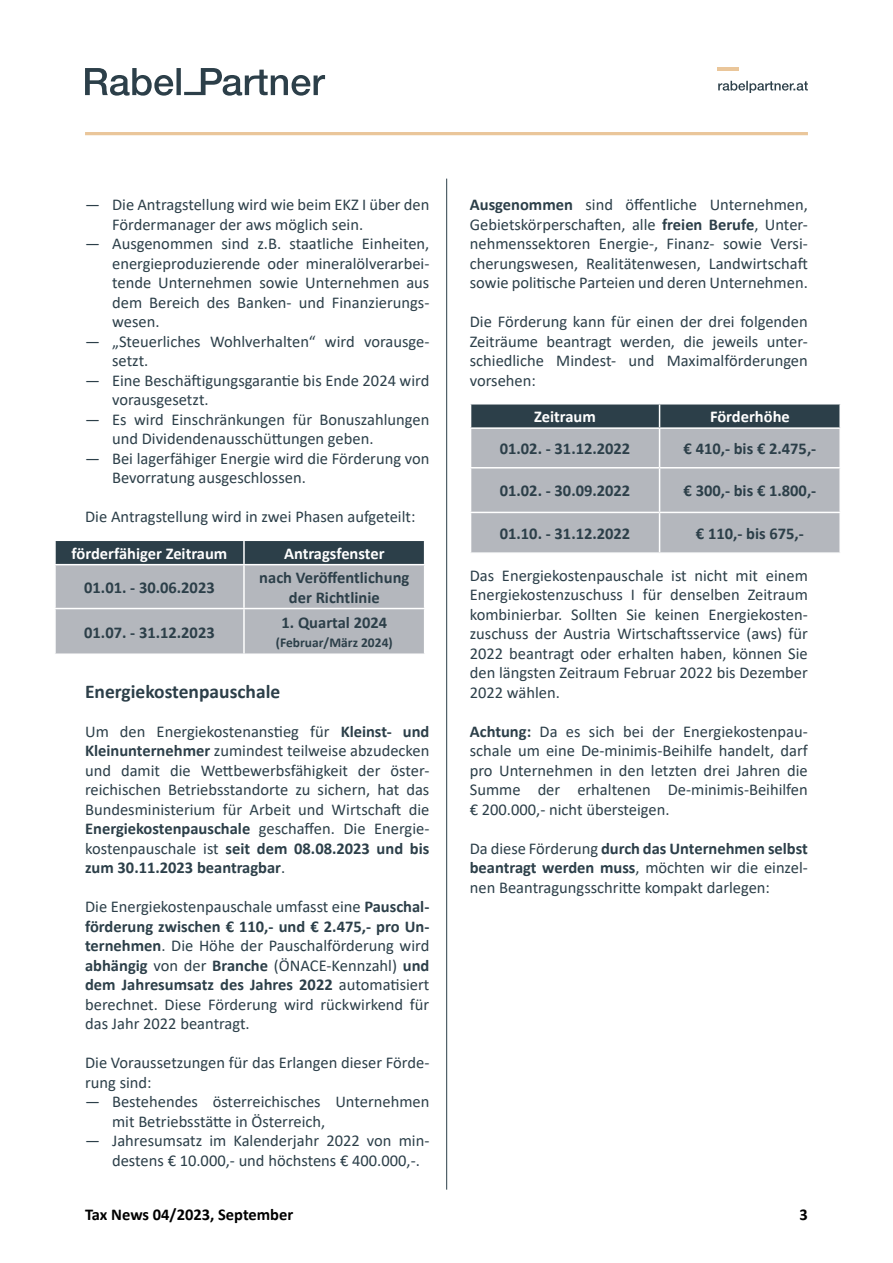
<style>
.page{position:relative;width:893px;height:1263px;background:#fff}
.page>*{position:absolute;margin:0;border:0;box-sizing:border-box;transform-origin:0 0}
.t1{font:700 19.5px "Calibri";color:#2c3f49}
.t2{font:16.5px/19.5px "Calibri";color:#2c3f49}
.t3{font:700 16.5px/19.5px "Calibri";color:#2c3f49;text-align:center}
.t4{font:700 16.5px "Calibri";color:#fff}
.t5{font:700 16.5px "Calibri";color:#000}
.t6{font:700 13.5px "Calibri";color:#2c3f49}
.s1{font-weight:700}
</style>
<div class="page">
<svg style="left:85px;top:68px;width:240px;height:28px"></svg>
<hr style="left:85px;top:132px;width:723px;height:3px;background:#eac69a">
<svg style="left:718px;top:81px;width:90px;height:12px"></svg>
<hr style="left:717px;top:67px;width:22px;height:3px;background:#eac69a">
<hr style="left:446px;top:179px;width:1px;height:1010px;background:#2c3f49">
<svg style="left:55px;top:541px;width:370px;height:112px;background:#999fa6"></svg>
<hr style="left:54px;top:564px;width:190px;height:1px;background:#fff">
<hr style="left:244px;top:564px;width:181px;height:1px;background:#fff">
<hr style="left:54px;top:565px;width:2px;height:43px;background:#fff">
<hr style="left:243px;top:565px;width:2px;height:43px;background:#fff">
<hr style="left:424px;top:565px;width:1px;height:43px;background:#fff">
<hr style="left:54px;top:608px;width:190px;height:1px;background:#fff">
<hr style="left:54px;top:609px;width:2px;height:44px;background:#fff">
<hr style="left:244px;top:608px;width:181px;height:1px;background:#fff">
<hr style="left:243px;top:609px;width:2px;height:44px;background:#fff">
<hr style="left:424px;top:609px;width:1px;height:44px;background:#fff">
<div style="left:471px;top:429px;width:368px;height:123px;background:#b4b7bd"></div>
<div style="left:470px;top:404px;width:369px;height:23px;background:#2c3f49"></div>
<hr style="left:659px;top:429px;width:1px;height:38px;background:#fff">
<hr style="left:470px;top:467px;width:190px;height:1px;background:#fff">
<hr style="left:660px;top:467px;width:181px;height:1px;background:#fff">
<hr style="left:659px;top:468px;width:1px;height:44px;background:#fff">
<hr style="left:470px;top:512px;width:190px;height:1px;background:#fff">
<hr style="left:660px;top:512px;width:181px;height:1px;background:#fff">
<hr style="left:659px;top:513px;width:1px;height:39px;background:#fff">
<p class="t2" style="left:112px;top:195px;width:319px;text-indent:-27px">— Die Antragstellung wird wie beim EKZ I über den<br>Fördermanager der aws möglich sein.</p>
<p class="t2" style="left:112px;top:234px;width:319px;text-align:justify;text-indent:-27px">— Ausgenommen sind z.B. staatliche Einheiten, energieproduzierende oder mineralölverarbei&shy;tende Unternehmen sowie Unternehmen aus dem Bereich des Banken- und Finanzierungs&shy;wesen.</p>
<p class="t2" style="left:112px;top:332px;width:319px;text-indent:-27px">— „Steuerliches Wohlverhalten“ wird vorausge&shy;setzt.</p>
<p class="t2" style="left:112px;top:371px;width:319px;text-indent:-27px">— Eine Beschäftigungsgarantie bis Ende 2024 wird vorausgesetzt.</p>
<p class="t2" style="left:112px;top:410px;width:319px;text-indent:-27px">— Es wird Einschränkungen für Bonuszahlungen und Dividendenausschüttungen geben.</p>
<p class="t2" style="left:112px;top:449px;width:319px;text-indent:-27px">— Bei lagerfähiger Energie wird die Förderung von<br>Bevorratung ausgeschlossen.</p>
<p class="t2" style="left:85px;top:507px;width:332px">Die Antragstellung wird in zwei Phasen aufgeteilt:</p>
<p class="t4" style="left:72px;top:545px;width:157px">förderfähiger Zeitraum</p>
<p class="t4" style="left:284px;top:545px;width:102px">Antragsfenster</p>
<p class="t3" style="left:84px;top:578px;width:132px">01.01. - 30.06.2023</p>
<p class="t3" style="left:259px;top:568px;width:152px">nach Veröffentlichung der Richtlinie</p>
<p class="t3" style="left:84px;top:623px;width:132px">01.07. - 31.12.2023</p>
<p class="t3" style="left:281px;top:613px;width:107px">1. Quartal 2024</p>
<p class="t6" style="left:276px;top:633px;width:118px">(Februar/März 2024)</p>
<p class="t1" style="left:85px;top:682px;width:197px">Energiekostenpauschale</p>
<p class="t2" style="left:85px;top:721px;width:346px;text-align:justify">Um den Energiekostenanstieg für <span class="s1">Kleinst- und Kleinunternehmer</span> zumindest teilweise abzudecken und damit die Wettbewerbsfähigkeit der öster&shy;reichischen Betriebsstandorte zu sichern, hat das Bundesministerium für Arbeit und Wirtschaft die <span class="s1">Energiekostenpauschale</span> geschaffen. Die Energie&shy;kostenpauschale ist <span class="s1">seit dem 08.08.2023 und bis zum 30.11.2023 beantragbar</span>.</p>
<p class="t2" style="left:85px;top:896px;width:346px;text-align:justify">Die Energiekostenpauschale umfasst eine <span class="s1">Pauschal&shy;förderung zwischen € 110,- und € 2.475,- pro Un&shy;ternehmen</span>. Die Höhe der Pauschalförderung wird <span class="s1">abhängig</span> von der <span class="s1">Branche</span> (ÖNACE-Kennzahl) <span class="s1">und dem Jahresumsatz des Jahres 2022</span> automatisiert berechnet. Diese Förderung wird rückwirkend für das Jahr 2022 beantragt.</p>
<p class="t2" style="left:85px;top:1052px;width:346px">Die Voraussetzungen für das Erlangen dieser Förde&shy;rung sind:</p>
<p class="t2" style="left:112px;top:1092px;width:319px;text-indent:-27px">— Bestehendes österreichisches Unternehmen mit Betriebsstätte in Österreich,</p>
<p class="t2" style="left:112px;top:1131px;width:319px;text-indent:-27px">— Jahresumsatz im Kalenderjahr 2022 von min&shy;destens € 10.000,- und höchstens € 400.000,-.</p>
<p class="t5" style="left:85px;top:1207px;width:210px">Tax News 04/2023, September</p>
<p class="t2" style="left:470px;top:194px;width:340px;text-align:justify"><span class="s1">Ausgenommen</span> sind öffentliche Unternehmen, Gebietskörperschaften, alle <span class="s1">freien Berufe</span>, Unter&shy;nehmenssektoren Energie-, Finanz- sowie Versi&shy;cherungswesen, Realitätenwesen, Landwirtschaft sowie politische Parteien und deren Unternehmen.</p>
<p class="t2" style="left:470px;top:311px;width:340px;text-align:justify">Die Förderung kann für einen der drei folgenden Zeiträume beantragt werden, die jeweils unter&shy;schiedliche Mindest- und Maximalförderungen vorsehen:</p>
<p class="t4" style="left:534px;top:409px;width:63px">Zeitraum</p>
<p class="t4" style="left:710px;top:409px;width:81px">Förderhöhe</p>
<p class="t3" style="left:500px;top:439px;width:132px">01.02. - 31.12.2022</p>
<p class="t3" style="left:684px;top:439px;width:134px">€ 410,- bis € 2.475,-</p>
<p class="t3" style="left:500px;top:481px;width:132px">01.02. - 30.09.2022</p>
<p class="t3" style="left:684px;top:481px;width:134px">€ 300,- bis € 1.800,-</p>
<p class="t3" style="left:500px;top:524px;width:132px">01.10. - 31.12.2022</p>
<p class="t3" style="left:696px;top:523px;width:109px">€ 110,- bis 675,-</p>
<p class="t2" style="left:470px;top:565px;width:340px;text-align:justify">Das Energiekostenpauschale ist nicht mit einem Energiekostenzuschuss I für denselben Zeitraum kombinierbar. Sollten Sie keinen Energiekosten&shy;zuschuss der Austria Wirtschaftsservice (aws) für 2022 beantragt oder erhalten haben, können Sie den längsten Zeitraum Februar 2022 bis Dezember 2022 wählen.</p>
<p class="t2" style="left:470px;top:721px;width:340px;text-align:justify"><span class="s1">Achtung:</span> Da es sich bei der Energiekostenpau&shy;schale um eine De-minimis-Beihilfe handelt, darf pro Unternehmen in den letzten drei Jahren die Summe der erhaltenen De-minimis-Beihilfen € 200.000,- nicht übersteigen.</p>
<p class="t2" style="left:470px;top:838px;width:340px;text-align:justify">Da diese Förderung <span class="s1">durch das Unternehmen selbst beantragt werden muss</span>, möchten wir die einzel&shy;nen Beantragungsschritte kompakt darlegen:</p>
<p class="t5" style="left:800px;top:1207px;width:10px">3</p>
</div>
